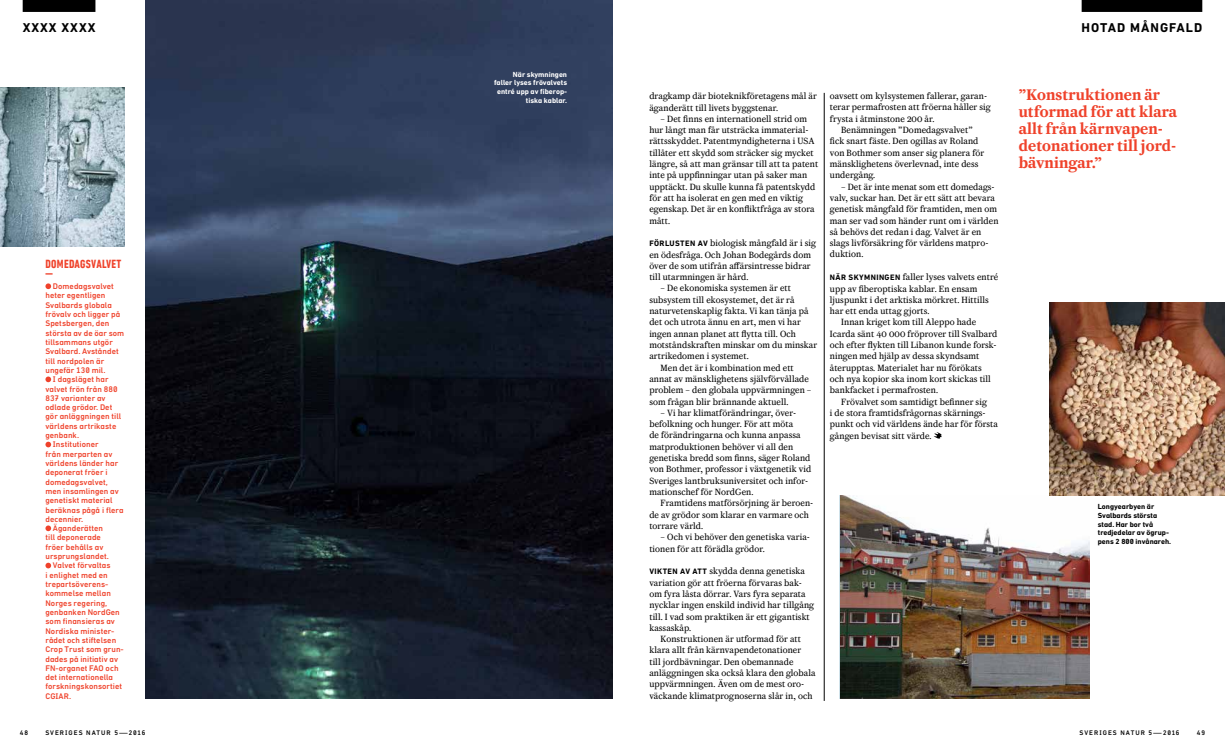
<style>
.page{position:relative;width:1225px;height:752px;background:#fff}
.page>*{position:absolute;margin:0;border:0;box-sizing:border-box;transform-origin:0 0}
.t1{font:600 17px/16.9px "Caponi Display";letter-spacing:.01em;color:#ef422b}
.t2{font:700 13px "DIN Next W1 G";letter-spacing:.075em;color:#000}
.t3{font:700 condensed 12px/8.5px "DIN Next LT Pro";letter-spacing:.025em;color:#ef422b}
.t4{font:9.5px/11.3px "Caponi Text";letter-spacing:.01em;color:#000}
.t5{font:500 8.3px "DIN Next W1 G";letter-spacing:.005em;color:#ef422b}
.t6{font:700 7.5px/8.7px "DIN Next W1 G";color:#000}
.t7{font:700 7.5px/8.7px "DIN Next W1 G";color:#fff;text-align:right}
.t8{font:500 6.8px "DIN Next W1 G";letter-spacing:.15em;color:#000}
.s1{font-family:"DIN Next W1 G";font-weight:700;font-size:8px}
</style>
<div class="page">
<div style="left:1081px;top:0;width:121px;height:12px;background:#000"></div>
<hr style="left:824px;top:93px;width:1px;height:607px;background:#000">
<div style="left:23px;top:0;width:72px;height:12px;background:#000"></div>
<svg style="left:934px;top:432px;width:7px;height:6px"></svg>
<img style="left:146px;top:0;width:466px;height:698px">
<svg style="left:45px;top:283px;width:6px;height:6px"></svg>
<svg style="left:45px;top:376px;width:6px;height:6px"></svg>
<svg style="left:45px;top:441px;width:6px;height:6px"></svg>
<svg style="left:45px;top:525px;width:6px;height:6px"></svg>
<svg style="left:45px;top:562px;width:6px;height:6px"></svg>
<img style="left:0;top:88px;width:124px;height:158px">
<img style="left:840px;top:495px;width:249px;height:203px">
<img style="left:1050px;top:302px;width:175px;height:193px">
<h2 class="t2" style="left:23px;top:20px;width:74px">XXXX XXXX</h2>
<h2 class="t2" style="left:1081px;top:20px;width:122px">HOTAD MÅNGFALD</h2>
<p class="t3" style="left:45px;top:260px;width:77px">DOMEDAGSVALVET —</p>
<p class="t5" style="left:53px;top:281px;width:62px">Domedagsvalvet</p>
<p class="t5" style="left:45px;top:290px;width:61px">heter egentligen</p>
<p class="t5" style="left:45px;top:300px;width:68px">Svalbards globala</p>
<p class="t5" style="left:45px;top:309px;width:76px">frövalv och ligger på</p>
<p class="t5" style="left:45px;top:318px;width:65px">Spetsbergen, den</p>
<p class="t5" style="left:45px;top:328px;width:80px">största av de öar som</p>
<p class="t5" style="left:45px;top:337px;width:69px">tillsammans utgör</p>
<p class="t5" style="left:45px;top:346px;width:75px">Svalbard. Avståndet</p>
<p class="t5" style="left:45px;top:356px;width:60px">till nordpolen är</p>
<p class="t5" style="left:45px;top:365px;width:62px">ungefär 130 mil.</p>
<p class="t5" style="left:53px;top:374px;width:57px">I dagsläget har</p>
<p class="t5" style="left:45px;top:383px;width:74px">valvet frön från 880</p>
<p class="t5" style="left:45px;top:393px;width:62px">837 varianter av</p>
<p class="t5" style="left:45px;top:402px;width:68px">odlade grödor. Det</p>
<p class="t5" style="left:45px;top:411px;width:77px">gör anläggningen till</p>
<p class="t5" style="left:45px;top:421px;width:72px">världens artrikaste</p>
<p class="t5" style="left:45px;top:430px;width:35px">genbank.</p>
<p class="t5" style="left:53px;top:439px;width:47px">Institutioner</p>
<p class="t5" style="left:45px;top:449px;width:68px">från merparten av</p>
<p class="t5" style="left:45px;top:458px;width:74px">världens länder har</p>
<p class="t5" style="left:45px;top:467px;width:64px">deponerat fröer i</p>
<p class="t5" style="left:45px;top:476px;width:64px">domedagsvalvet,</p>
<p class="t5" style="left:45px;top:486px;width:75px">men insamlingen av</p>
<p class="t5" style="left:45px;top:495px;width:69px">genetiskt material</p>
<p class="t5" style="left:45px;top:504px;width:80px">beräknas pågå i flera</p>
<p class="t5" style="left:45px;top:514px;width:39px">decennier.</p>
<p class="t5" style="left:53px;top:523px;width:52px">Äganderätten</p>
<p class="t5" style="left:45px;top:532px;width:57px">till deponerade</p>
<p class="t5" style="left:45px;top:542px;width:59px">fröer behålls av</p>
<p class="t5" style="left:45px;top:551px;width:65px">ursprungslandet.</p>
<p class="t5" style="left:53px;top:560px;width:59px">Valvet förvaltas</p>
<p class="t5" style="left:45px;top:569px;width:64px">i enlighet med en</p>
<p class="t5" style="left:45px;top:579px;width:64px">trepartsöverens-</p>
<p class="t5" style="left:45px;top:588px;width:67px">kommelse mellan</p>
<p class="t5" style="left:45px;top:597px;width:63px">Norges regering,</p>
<p class="t5" style="left:45px;top:607px;width:76px">genbanken NordGen</p>
<p class="t5" style="left:45px;top:616px;width:71px">som finansieras av</p>
<p class="t5" style="left:45px;top:625px;width:70px">Nordiska minister-</p>
<p class="t5" style="left:45px;top:635px;width:72px">rådet och stiftelsen</p>
<p class="t5" style="left:45px;top:644px;width:80px">Crop Trust som grun-</p>
<p class="t5" style="left:45px;top:653px;width:74px">dades på initiativ av</p>
<p class="t5" style="left:45px;top:662px;width:75px">FN-organet FAO och</p>
<p class="t5" style="left:45px;top:672px;width:69px">det internationella</p>
<p class="t5" style="left:45px;top:681px;width:78px">forskningskonsortiet</p>
<p class="t5" style="left:45px;top:690px;width:27px">CGIAR.</p>
<p class="t8" style="left:20px;top:727px;width:10px">48</p>
<p class="t8" style="left:45px;top:727px;width:102px">SVERIGES NATUR 5—2016</p>
<p class="t7" style="left:494px;top:70px;width:75px">När skymningen faller lyses frövalvets entré upp av fiberop&shy;tiska kablar.</p>
<p class="t4" style="left:649px;top:90px;width:169px">dragkamp där bioteknikföretagens mål är äganderätt till livets byggstenar.</p>
<p class="t4" style="left:649px;top:112px;width:170px;text-indent:11px">– Det finns en internationell strid om hur långt man får utsträcka immaterial&shy;rättsskyddet. Patentmyndigheterna i USA tillåter ett skydd som sträcker sig mycket längre, så att man gränsar till att ta patent inte på uppfinningar utan på saker man upptäckt. Du skulle kunna få patentskydd för att ha isolerat en gen med en viktig egenskap. Det är en konfliktfråga av stora mått.</p>
<p class="t4" style="left:649px;top:237px;width:168px"><span class="s1">FÖRLUSTEN AV</span> biologisk mångfald är i sig en ödesfråga. Och Johan Bodegårds dom över de som utifrån affärsintresse bidrar till utarmningen är hård.</p>
<p class="t4" style="left:660px;top:282px;width:132px">– De ekonomiska systemen är ett</p>
<p class="t4" style="left:649px;top:293px;width:147px">subsystem till ekosystemet, det är rå</p>
<p class="t4" style="left:649px;top:304px;width:161px">naturvetenskaplig fakta. Vi kan tänja på</p>
<p class="t4" style="left:649px;top:316px;width:153px">det och utrota ännu en art, men vi har</p>
<p class="t4" style="left:649px;top:327px;width:148px">ingen annan planet att flytta till. Och</p>
<p class="t4" style="left:649px;top:338px;width:169px">motståndskraften minskar om du minskar</p>
<p class="t4" style="left:649px;top:349px;width:101px">artrikedomen i systemet.</p>
<p class="t4" style="left:660px;top:361px;width:135px">Men det är i kombination med ett</p>
<p class="t4" style="left:649px;top:372px;width:161px">annat av mänsklighetens självförvållade</p>
<p class="t4" style="left:649px;top:383px;width:164px">problem – den globala uppvärmningen –</p>
<p class="t4" style="left:649px;top:395px;width:141px">som frågan blir brännande aktuell.</p>
<p class="t4" style="left:649px;top:406px;width:163px;text-indent:11px">– Vi har klimatförändringar, över&shy;befolkning och hunger. För att möta<br>de förändringarna och kunna anpassa matproduktionen behöver vi all den genetiska bredd som finns, säger Roland von Bothmer, professor i växtgenetik vid Sveriges lantbruksuniversitet och infor&shy;mationschef för NordGen.</p>
<p class="t4" style="left:649px;top:496px;width:165px;text-indent:11px">Framtidens matförsörjning är beroen&shy;de av grödor som klarar en varmare och torrare värld.</p>
<p class="t4" style="left:649px;top:530px;width:162px;text-indent:11px">– Och vi behöver den genetiska varia&shy;tionen för att förädla grödor.</p>
<p class="t4" style="left:649px;top:564px;width:166px"><span class="s1">VIKTEN AV ATT</span> skydda denna genetiska variation gör att fröerna förvaras bak&shy;om fyra låsta dörrar. Vars fyra separata nycklar ingen enskild individ har tillgång till. I vad som praktiken är ett gigantiskt kassaskåp.</p>
<p class="t4" style="left:649px;top:632px;width:168px;text-indent:11px">Konstruktionen är utformad för att klara allt från kärnvapendetonationer<br>till jordbävningar. Den obemannade anläggningen ska också klara den globala uppvärmningen. Även om de mest oro&shy;väckande klimatprognoserna slår in, och</p>
<p class="t4" style="left:830px;top:90px;width:159px">oavsett om kylsystemen fallerar, garan-</p>
<p class="t4" style="left:830px;top:101px;width:162px">terar permafrosten att fröerna håller sig</p>
<p class="t4" style="left:830px;top:112px;width:106px">frysta i åtminstone 200 år.</p>
<p class="t4" style="left:841px;top:123px;width:133px">Benämningen ”Domedagsvalvet”</p>
<p class="t4" style="left:830px;top:135px;width:150px">fick snart fäste. Den ogillas av Roland</p>
<p class="t4" style="left:830px;top:146px;width:156px">von Bothmer som anser sig planera för</p>
<p class="t4" style="left:830px;top:157px;width:150px">mänsklighetens överlevnad, inte dess</p>
<p class="t4" style="left:830px;top:169px;width:47px">undergång.</p>
<p class="t4" style="left:830px;top:180px;width:170px;text-indent:11px">– Det är inte menat som ett domedags&shy;valv, suckar han. Det är ett sätt att bevara genetisk mångfald för framtiden, men om man ser vad som händer runt om i världen så behövs det redan i dag. Valvet är en slags livförsäkring för världens matpro&shy;duktion.</p>
<p class="t4" style="left:830px;top:270px;width:170px"><span class="s1">NÄR SKYMNINGEN</span> faller lyses valvets entré</p>
<p class="t4" style="left:830px;top:282px;width:149px">upp av fiberoptiska kablar. En ensam</p>
<p class="t4" style="left:830px;top:293px;width:160px">ljuspunkt i det arktiska mörkret. Hittills</p>
<p class="t4" style="left:830px;top:304px;width:101px">har ett enda uttag gjorts.</p>
<p class="t4" style="left:841px;top:316px;width:136px">Innan kriget kom till Aleppo hade</p>
<p class="t4" style="left:830px;top:327px;width:169px">Icarda sänt 40 000 fröprover till Svalbard</p>
<p class="t4" style="left:830px;top:338px;width:168px">och efter flykten till Libanon kunde forsk-</p>
<p class="t4" style="left:830px;top:349px;width:151px">ningen med hjälp av dessa skyndsamt</p>
<p class="t4" style="left:830px;top:361px;width:153px">återupptas. Materialet har nu förökats</p>
<p class="t4" style="left:830px;top:372px;width:162px">och nya kopior ska inom kort skickas till</p>
<p class="t4" style="left:830px;top:383px;width:110px">bankfacket i permafrosten.</p>
<p class="t4" style="left:841px;top:395px;width:147px">Frövalvet som samtidigt befinner sig</p>
<p class="t4" style="left:830px;top:406px;width:157px">i de stora framtidsfrågornas skärnings-</p>
<p class="t4" style="left:830px;top:417px;width:170px">punkt och vid världens ände har för första</p>
<p class="t4" style="left:830px;top:429px;width:103px">gången bevisat sitt värde.</p>
<h1 class="t1" style="left:1018px;top:85px;width:160px">”Konstruktionen är utformad för att klara allt från kärnvapen&shy;detonationer till jord&shy;bävningar.”</h1>
<p class="t6" style="left:1097px;top:502px;width:75px">Longyearbyen är<br>Svalbards största stad. Har bor två tredjedelar av ögrup&shy;pens 2 800 invånareh.</p>
<p class="t8" style="left:1079px;top:727px;width:102px">SVERIGES NATUR 5—2016</p>
<p class="t8" style="left:1196px;top:727px;width:10px">49</p>
</div>
